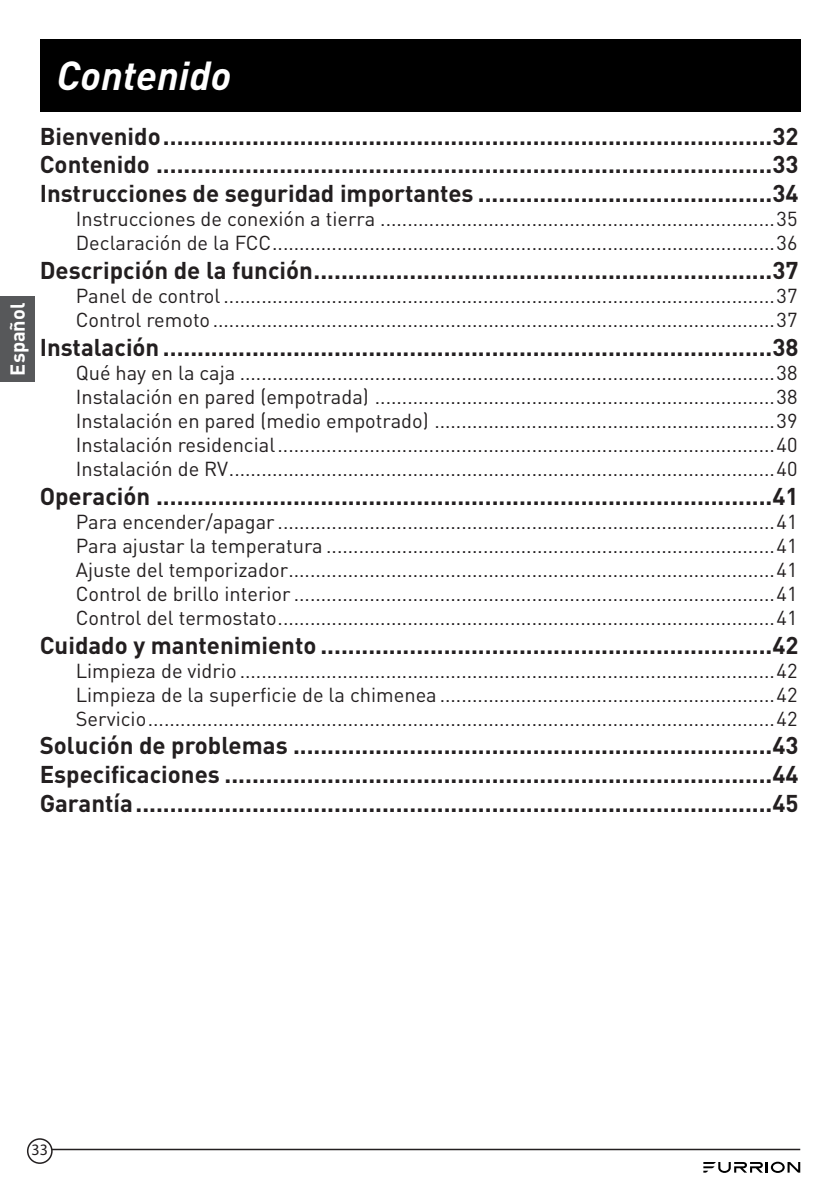
<style>
.page{position:relative;width:840px;height:1191px;background:#fff}
.page>*{position:absolute;margin:0;border:0;box-sizing:border-box;transform-origin:0 0}
.Body_-_Heading{font:italic 700 40px "DIN";color:#fff}
.t1{font:700 24px "DIN Pro";color:#231f20}
.t2{font:20px "DIN Pro";color:#231f20}
.t3{font:700 20px "DIN Pro";color:#fff}
.t4{font:16px "Myriad Pro";color:#231f20}
</style>
<div class="page">
<hr style="left:40px;top:1148px;width:759px;height:2px;background:#231f20">
<svg style="left:703px;top:1161px;width:96px;height:11px"></svg>
<div style="left:28px;top:1139px;width:24px;height:24px;background:#fff;border-radius:50%"></div>
<div style="left:27px;top:1138px;width:26px;height:25px;border:2px solid #231f20;border-radius:50%"></div>
<div style="left:40px;top:40px;width:759px;height:72px;background:#000"></div>
<div style="left:0;top:297px;width:34px;height:85px;background:#57585a"></div>
<p class="Body_-_Heading" style="left:57px;top:50px;width:176px">Contenido</p>
<p class="t3" style="left:4px;top:375px;width:74px;rotate:-90deg">Español</p>
<p class="t1" style="left:40px;top:119px;width:760px">Bienvenido.........................................................................................32</p>
<p class="t1" style="left:40px;top:148px;width:760px">Contenido ..........................................................................................33</p>
<p class="t1" style="left:40px;top:177px;width:760px">Instrucciones de seguridad importantes ...........................................34</p>
<p class="t2" style="left:76px;top:204px;width:722px">Instrucciones de conexión a tierra .........................................................................35</p>
<p class="t2" style="left:76px;top:228px;width:722px">Declaración de la FCC.............................................................................................36</p>
<p class="t1" style="left:40px;top:254px;width:760px">Descripción de la función...................................................................37</p>
<p class="t2" style="left:76px;top:280px;width:722px">Panel de control ......................................................................................................37</p>
<p class="t2" style="left:76px;top:304px;width:722px">Control remoto........................................................................................................37</p>
<p class="t1" style="left:40px;top:331px;width:760px">Instalación .........................................................................................38</p>
<p class="t2" style="left:76px;top:357px;width:722px">Qué hay en la caja ...................................................................................................38</p>
<p class="t2" style="left:76px;top:381px;width:722px">Instalación en pared (empotrada) ..........................................................................38</p>
<p class="t2" style="left:76px;top:405px;width:722px">Instalación en pared (medio empotrado) ...............................................................39</p>
<p class="t2" style="left:76px;top:429px;width:722px">Instalación residencial............................................................................................40</p>
<p class="t2" style="left:76px;top:453px;width:722px">Instalación de RV.....................................................................................................40</p>
<p class="t1" style="left:40px;top:479px;width:760px">Operación ..........................................................................................41</p>
<p class="t2" style="left:76px;top:506px;width:722px">Para encender/apagar ............................................................................................41</p>
<p class="t2" style="left:76px;top:530px;width:722px">Para ajustar la temperatura ...................................................................................41</p>
<p class="t2" style="left:76px;top:554px;width:722px">Ajuste del temporizador..........................................................................................41</p>
<p class="t2" style="left:76px;top:578px;width:722px">Control de brillo interior .........................................................................................41</p>
<p class="t2" style="left:76px;top:602px;width:722px">Control del termostato............................................................................................41</p>
<p class="t1" style="left:40px;top:628px;width:760px">Cuidado y mantenimiento ..................................................................42</p>
<p class="t2" style="left:76px;top:655px;width:722px">Limpieza de vidrio ...................................................................................................42</p>
<p class="t2" style="left:76px;top:679px;width:722px">Limpieza de la superficie de la chimenea ..............................................................42</p>
<p class="t2" style="left:76px;top:703px;width:722px">Servicio....................................................................................................................42</p>
<p class="t1" style="left:40px;top:729px;width:760px">Solución de problemas ......................................................................43</p>
<p class="t1" style="left:40px;top:758px;width:760px">Especificaciones ................................................................................44</p>
<p class="t1" style="left:40px;top:787px;width:760px">Garantía.............................................................................................45</p>
<p class="t4" style="left:32px;top:1141px;width:18px">33</p>
</div>
